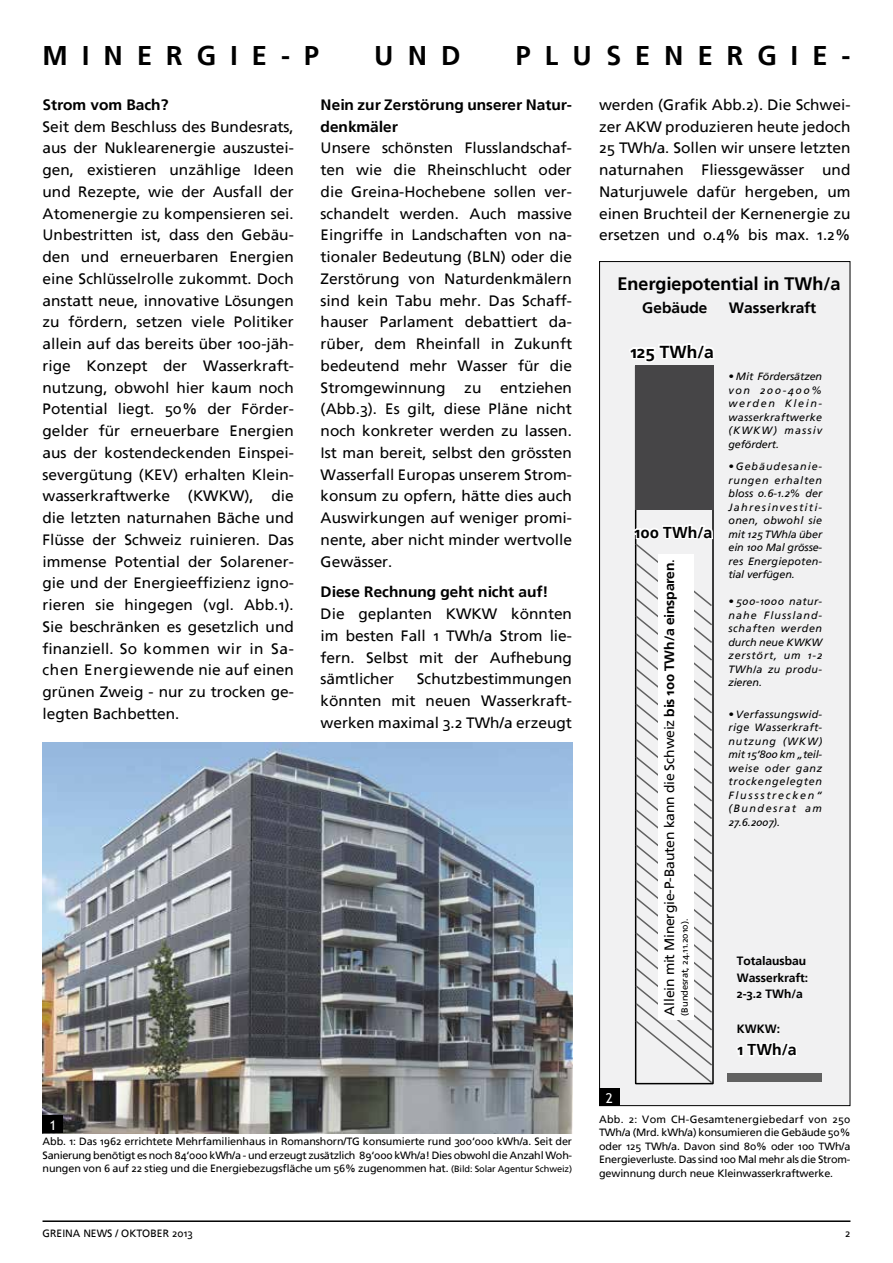
<style>
.page{position:relative;width:893px;height:1263px;background:#fff}
.page>*{position:absolute;margin:0;border:0;box-sizing:border-box;transform-origin:0 0}
.t1{font:700 27px "Frutiger Linotype";color:#000}
.t2{font:700 18px "Frutiger Linotype";color:#000}
.t3{font:700 17.4px "Frutiger Linotype";color:#000}
.t4{font:700 15.75px "Frutiger Linotype";color:#000}
.t5{font:15px/21.8px "Frutiger Linotype";color:#000;text-align:justify}
.t6{font:700 15px/21.8px "Frutiger Linotype";color:#000}
.t7{font:13.5px "Frutiger Linotype";letter-spacing:-.01em;color:#000}
.t8{font:13.5px "Trebuchet MS";color:#fff}
.t9{font:700 12px/16.5px "Frutiger Linotype";color:#000}
.t10{font:10.5px/13.5px "Frutiger Linotype";letter-spacing:-.01em;color:#000;text-align:justify}
.t11{font:italic 10.5px/13.5px "Frutiger Linotype";letter-spacing:.025em;color:#000;text-align:justify}
.t12{font:9px "Frutiger Linotype";letter-spacing:-.01em;color:#000}
.s1{font-weight:700}
.s2{font-size:9px}
</style>
<div class="page">
<hr style="left:43px;top:1220px;width:807px;height:2px;background:#000">
<div style="left:600px;top:262px;width:250px;height:843px;background:#f1f1f2"></div>
<div style="left:599px;top:261px;width:251px;height:845px;border:1px solid #000"></div>
<svg style="left:736px;top:1042px;width:61px;height:15px"></svg>
<svg style="left:629px;top:343px;width:85px;height:44px"></svg>
<div style="left:599px;top:1089px;width:21px;height:17px;background:#000"></div>
<div style="left:727px;top:1073px;width:95px;height:9px;background:#616161"></div>
<div style="left:635px;top:366px;width:79px;height:144px;background:#464547"></div>
<img style="left:43px;top:742px;width:529px;height:391px">
<div style="left:43px;top:1115px;width:20px;height:18px;background:#000"></div>
<svg style="left:634px;top:501px;width:80px;height:584px"></svg>
<div style="left:658px;top:554px;width:35px;height:466px;background:#fff"></div>
<h1 class="t1" style="left:43px;top:39px;width:67px">M inergie</h1>
<h1 class="t1" style="left:281px;top:39px;width:40px">- P</h1>
<h1 class="t1" style="left:374px;top:39px;width:29px">und</h1>
<h1 class="t1" style="left:516px;top:39px;width:55px">P lus</h1>
<h1 class="t1" style="left:635px;top:39px;width:57px">E nergie</h1>
<h1 class="t1" style="left:842px;top:39px;width:10px">-</h1>
<p class="t5" style="left:599px;top:94px;width:253px">werden (Grafik Abb.2). Die Schwei&shy;zer AKW produzieren heute jedoch 25 TWh/a. Sollen wir unsere letzten naturnahen Fliessgewässer und Naturjuwele dafür hergeben, um einen Bruchteil der Kernenergie zu ersetzen und 0.4% bis max. 1.2%</p>
<p class="t6" style="left:43px;top:94px;width:127px">Strom vom Bach?</p>
<p class="t5" style="left:43px;top:115px;width:253px">Seit dem Beschluss des Bundesrats, aus der Nuklearenergie auszustei&shy;gen, existieren unzählige Ideen und Rezepte, wie der Ausfall der Atomenergie zu kompensieren sei.<br>Unbestritten ist, dass den Gebäu&shy;den und erneuerbaren Energien eine Schlüsselrolle zukommt. Doch anstatt neue, innovative Lösungen zu fördern, setzen viele Politiker allein auf das bereits über 100-jäh&shy;rige Konzept der Wasserkraft&shy;nutzung, obwohl hier kaum noch Potential liegt. 50% der Förder&shy;gelder für erneuerbare Energien aus der kostendeckenden Einspei&shy;severgütung (KEV) erhalten Klein&shy;wasserkraftwerke (KWKW), die die letzten naturnahen Bäche und Flüsse der Schweiz ruinieren. Das immense Potential der Solarener&shy;gie und der Energieeffizienz igno&shy;rieren sie hingegen (vgl. Abb.1).<br>Sie beschränken es gesetzlich und finanziell. So kommen wir in Sa&shy;chen Energiewende nie auf einen grünen Zweig - nur zu trocken ge&shy;legten Bachbetten.</p>
<p class="t6" style="left:321px;top:94px;width:253px">Nein zur Zerstörung unserer Natur&shy;denkmäler</p>
<p class="t5" style="left:321px;top:137px;width:253px">Unsere schönsten Flusslandschaf&shy;ten wie die Rheinschlucht oder die Greina-Hochebene sollen ver&shy;schandelt werden. Auch massive Eingriffe in Landschaften von na&shy;tionaler Bedeutung (BLN) oder die Zerstörung von Naturdenkmälern sind kein Tabu mehr. Das Schaff&shy;hauser Parlament debattiert da&shy;rüber, dem Rheinfall in Zukunft bedeutend mehr Wasser für die Stromgewinnung zu entziehen (Abb.3). Es gilt, diese Pläne nicht noch konkreter werden zu lassen.<br>Ist man bereit, selbst den grössten Wasserfall Europas unserem Strom&shy;konsum zu opfern, hätte dies auch Auswirkungen auf weniger promi&shy;nente, aber nicht minder wertvolle Gewässer.</p>
<p class="t6" style="left:321px;top:581px;width:229px">Diese Rechnung geht nicht auf!</p>
<p class="t5" style="left:321px;top:603px;width:253px">Die geplanten KWKW könnten im besten Fall 1 TWh/a Strom lie&shy;fern. Selbst mit der Aufhebung sämtlicher</p>
<p class="t2" style="left:617px;top:273px;width:225px">Energiepotential in TWh/a</p>
<p class="t6" style="left:642px;top:296px;width:67px">Gebäude</p>
<p class="t6" style="left:729px;top:296px;width:89px">Wasserkraft</p>
<p class="t3" style="left:630px;top:341px;width:85px">125 TWh/a</p>
<p class="t11" style="left:728px;top:370px;width:95px">• Mit Fördersätzen von 200-400% werden Klein&shy;wasserkraftwerke (KWKW) massiv gefördert.</p>
<p class="t11" style="left:728px;top:460px;width:95px">•Gebäudesanie&shy;rungen erhalten bloss 0.6-1.2% der Jahresinvestiti&shy;onen, obwohl sie mit 125 TWh/a über ein 100 Mal grösse&shy;res Energiepoten&shy;tial verfügen.</p>
<p class="t11" style="left:728px;top:595px;width:95px">• 500-1000 natur&shy;nahe Flussland&shy;schaften werden durch neue KWKW zerstört, um 1-2<br>TWh/a zu produ&shy;zieren.</p>
<p class="t11" style="left:728px;top:707px;width:95px">• Verfassungswid&shy;rige Wasserkraft&shy;nutzung (WKW) mit 15‘800 km „teil&shy;weise oder ganz trockengelegten Flussstrecken“ (Bundesrat am 27.6.2007).</p>
<p class="t4" style="left:634px;top:522px;width:80px">100 TWh/a</p>
<p class="t7" style="left:661px;top:1015px;width:458px;rotate:-90deg">Allein mit Minergie-P-Bauten kann die Schweiz <span class="s1">bis 100 TWh/a einsparen</span>.</p>
<p class="t5" style="left:321px;top:668px;width:253px;text-indent:96px">Schutzbestimmungen könnten mit neuen Wasserkraft&shy;werken maximal 3.2 TWh/a erzeugt</p>
<p class="t12" style="left:679px;top:1015px;width:98px;rotate:-90deg">(Bundesrat, 24.11.2010).</p>
<p class="t9" style="left:737px;top:953px;width:73px">Totalausbau<br>Wasserkraft:<br>2-3.2 TWh/a</p>
<p class="t9" style="left:737px;top:1020px;width:45px">KWKW:</p>
<p class="t4" style="left:737px;top:1040px;width:61px">1 TWh/a</p>
<p class="t8" style="left:49px;top:1117px;width:9px">1</p>
<p class="t10" style="left:43px;top:1135px;width:531px">Abb. 1: Das 1962 errichtete Mehrfamilienhaus in Romanshorn/TG konsumierte rund 300‘000 kWh/a. Seit der Sanierung benötigt es noch 84‘000 kWh/a - und erzeugt zusätzlich 89‘000 kWh/a! Dies obwohl die Anzahl Woh&shy;nungen von 6 auf 22 stieg und die Energiebezugsfläche um 56% zugenommen hat. <span class="s2">(Bild: Solar Agentur Schweiz)</span></p>
<p class="t8" style="left:606px;top:1090px;width:9px">2</p>
<p class="t10" style="left:599px;top:1112px;width:253px">Abb. 2: Vom CH-Gesamtenergiebedarf von 250<br>TWh/a (Mrd. kWh/a) konsumieren die Gebäude 50% oder 125 TWh/a. Davon sind 80% oder 100 TWh/a Energieverluste. Das sind 100 Mal mehr als die Strom&shy;gewinnung durch neue Kleinwasserkraftwerke.</p>
<p class="t10" style="left:43px;top:1226px;width:152px">GREINA NEWS / OKTOBER 2013</p>
<p class="t10" style="left:845px;top:1226px;width:7px">2</p>
</div>
